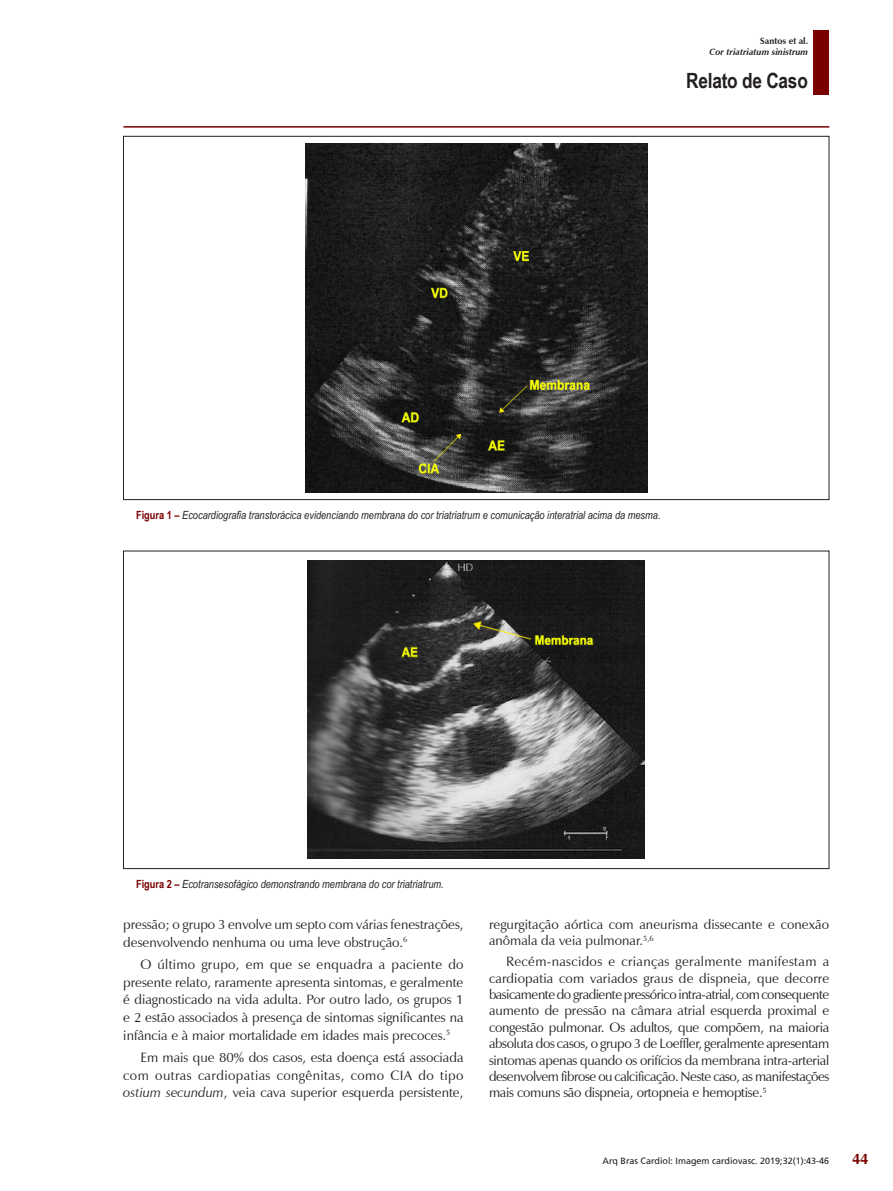
<style>
.page{position:relative;width:893px;height:1191px;background:#fff}
.page>*{position:absolute;margin:0;border:0;box-sizing:border-box;transform-origin:0 0}
.t1{font:700 21px "Arial Narrow";letter-spacing:-.01em;color:#231f20}
.t2{font:700 15px "Zapf Humanist 601 BT";color:#790100}
._01-TEXTO_BASICO{font:13.5px/16.4px "Zapf Humanist 601 BT";color:#231f20;text-align:justify}
._06_-_LEGENDA_FIGURA{font:italic 11.25px "Arial Narrow";color:#231f20}
.t3{font:9px "Frutiger";color:#231f20}
.t4{font:italic 700 9px "Zapf Humanist 601 BT";color:#231f20}
.t5{font:700 9px "Zapf Humanist 601 BT";color:#231f20}
.s1{font-weight:700;font-style:normal;color:#790100}
.s2{font-style:italic}
</style>
<div class="page">
<hr style="left:123px;top:126px;width:706px;height:2px;background:#790100">
<div style="left:813px;top:30px;width:16px;height:64px;background:#790100"></div>
<img style="left:305px;top:143px;width:342px;height:350px">
<img style="left:308px;top:560px;width:337px;height:299px">
<p class="t5" style="left:760px;top:36px;width:49px">Santos et al.</p>
<p class="t4" style="left:710px;top:47px;width:100px">Cor triatriatum sinistrum</p>
<h1 class="t1" style="left:686px;top:65px;width:123px">Relato de Caso</h1>
<p class="_06_-_LEGENDA_FIGURA" style="left:136px;top:507px;width:526px"><span class="s1">Figura 1 –</span> Ecocardiografia transtorácica evidenciando membrana do cor triatriatrum e comunicação interatrial acima da mesma.</p>
<p class="_06_-_LEGENDA_FIGURA" style="left:136px;top:875px;width:309px"><span class="s1">Figura 2 –</span> Ecotransesofágico demonstrando membrana do cor triatriatrum.</p>
<p class="_01-TEXTO_BASICO" style="left:123px;top:915px;width:342px;line-height:17.7px">pressão; o grupo 3 envolve um septo com várias fenestrações, desenvolvendo nenhuma ou uma leve obstrução.<sup>6</sup></p>
<p class="_01-TEXTO_BASICO" style="left:123px;top:955px;width:342px;line-height:17.7px;text-indent:17px">O último grupo, em que se enquadra a paciente do presente relato, raramente apresenta sintomas, e geralmente é diagnosticado na vida adulta. Por outro lado, os grupos 1 e 2 estão associados à presença de sintomas significantes na infância e à maior mortalidade em idades mais precoces.<sup>5</sup></p>
<p class="_01-TEXTO_BASICO" style="left:123px;top:1048px;width:342px;line-height:17.7px;text-indent:17px">Em mais que 80% dos casos, esta doença está associada com outras cardiopatias congênitas, como CIA do tipo <span class="s2">ostium secundum</span>, veia cava superior esquerda persistente,</p>
<p class="_01-TEXTO_BASICO" style="left:489px;top:916px;width:342px">regurgitação aórtica com aneurisma dissecante e conexão anômala da veia pulmonar.<sup>5,6</sup></p>
<p class="_01-TEXTO_BASICO" style="left:489px;top:953px;width:342px;text-indent:17px">Recém-nascidos e crianças geralmente manifestam a cardiopatia com variados graus de dispneia, que decorre basicamente do gradiente pressórico intra-atrial, com consequente aumento de pressão na câmara atrial esquerda proximal e congestão pulmonar. Os adultos, que compõem, na maioria absoluta dos casos, o grupo 3 de Loeffler, geralmente apresentam sintomas apenas quando os orifícios da membrana intra-arterial desenvolvem fibrose ou calcificação. Neste caso, as manifestações mais comuns são dispneia, ortopneia e hemoptise.<sup>5</sup></p>
<p class="t3" style="left:603px;top:1155px;width:228px">Arq Bras Cardiol: Imagem cardiovasc. 2019;32(1):43-46</p>
<p class="t2" style="left:852px;top:1149px;width:18px">44</p>
</div>
